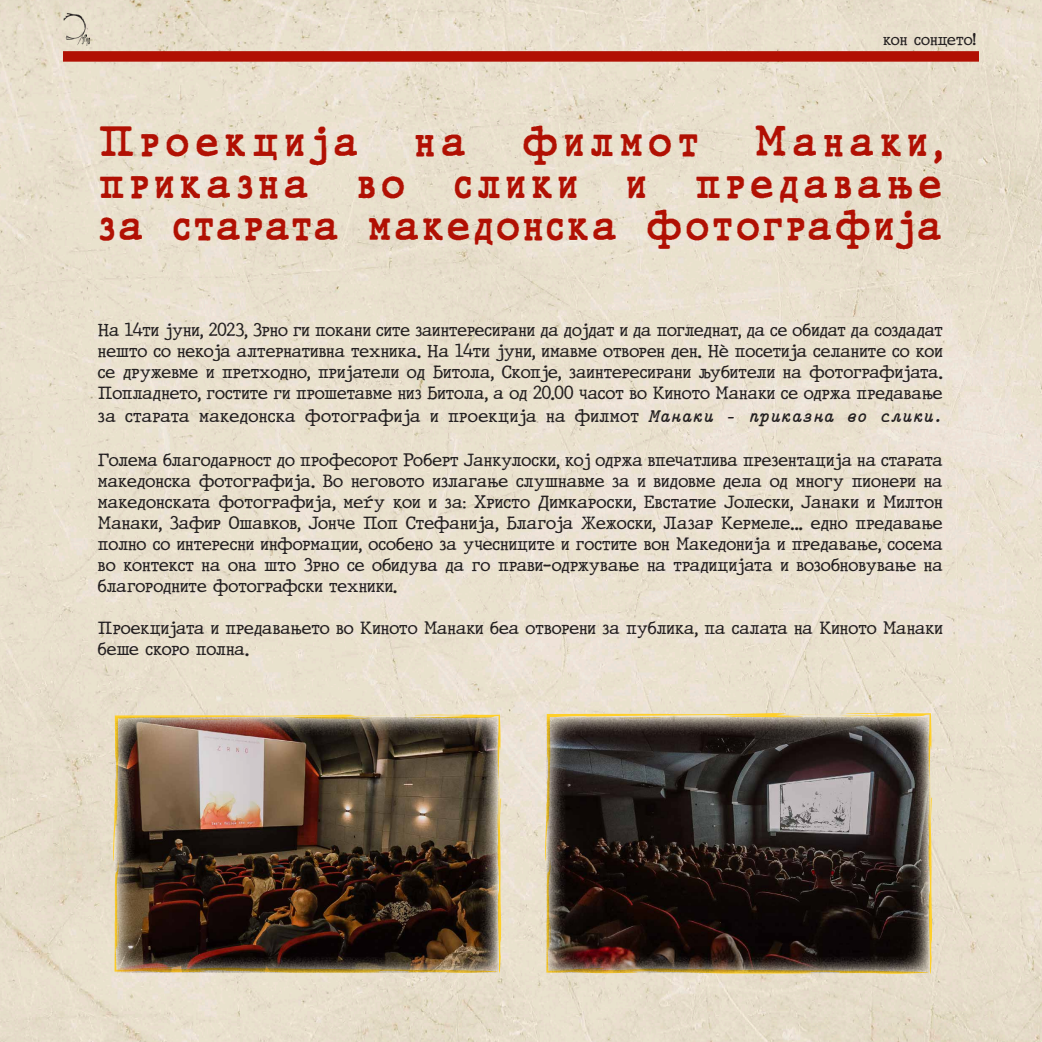
<style>
.page{position:relative;width:1042px;height:1042px;background:#fff}
.page>*{position:absolute;margin:0;border:0;box-sizing:border-box;transform-origin:0 0}
.TEXT{font:700 42px/42px "JMH Typewriter";letter-spacing:.085em;color:#b11003;text-align:justify}
.TEXT-2{font:700 42px "JMH Typewriter";letter-spacing:.13em;color:#b11003}
.TEXT-3{font:17.5px/21px "JMH Typewriter";color:#231f20;text-align:justify}
.t1{font:15.75px "JMH Typewriter";letter-spacing:-.005em;color:#231f20}
.s1{font-family:"CMU Typewriter";font-weight:700;font-style:italic;font-size:19.25px}
</style>
<div class="page">
<img style="left:0;top:0;width:1042px;height:1042px">
<svg style="left:113px;top:714px;width:388px;height:266px;background:#ebd9a8"></svg>
<svg style="left:545px;top:713px;width:387px;height:269px;background:#ead8a4"></svg>
<img style="left:116px;top:717px;width:382px;height:255px">
<img style="left:547px;top:717px;width:382px;height:255px">
<img style="left:64px;top:14px;width:26px;height:32px">
<div style="left:63px;top:51px;width:916px;height:11px;background:#b11003"></div>
<p class="t1" style="left:883px;top:29px;width:94px">кон сонцето!</p>
<p class="TEXT" style="left:99px;top:124px;width:845px;text-indent:655px">Манаки, приказна во слики и предавање за старата македонска фотографија</p>
<p class="TEXT-2" style="left:99px;top:116px;width:261px">Проекција</p>
<p class="TEXT" style="left:415px;top:124px;width:53px">на</p>
<p class="TEXT" style="left:522px;top:124px;width:178px">филмот</p>
<p class="TEXT-3" style="left:98px;top:321px;width:846px">На 14ти јуни, 2023, Зрно ги покани сите заинтересирани да дојдат и да погледнат, да се обидат да создадат нешто со некоја алтернативна техника. На 14ти јуни, имавме отворен ден. Нè посетија селаните со кои се дружевме и претходно, пријатели од Битола, Скопје, заинтересирани љубители на фотографијата.<br>Попладнето, гостите ги прошетавме низ Битола, а од 20.00 часот во Киното Манаки се одржа предавање</p>
<p class="TEXT-3" style="left:98px;top:407px;width:846px">за старата македонска фотографија и проекција на филмот <span class="s1">Манаки – приказна во слики.</span></p>
<p class="TEXT-3" style="left:98px;top:451px;width:846px">Голема благодарност до професорот Роберт Јанкулоски, кој одржа впечатлива презентација на старата македонска фотографија. Во неговото излагање слушнавме за и видовме дела од многу пионери на македонската фотографија, меѓу кои и за: Христо Димкароски, Евстатие Јолески, Јанаки и Милтон Манаки, Зафир Ошавков, Јонче Поп Стефанија, Благоја Жежоски, Лазар Кермеле... едно предавање полно со интересни информации, особено за учесниците и гостите вон Македонија и предавање, сосема во контекст на она што Зрно се обидува да го прави-одржување на традицијата и возобновување на благородните фотографски техники.</p>
<p class="TEXT-3" style="left:98px;top:619px;width:846px">Проекцијата и предавањето во Киното Манаки беа отворени за публика, па салата на Киното Манаки беше скоро полна.</p>
</div>
